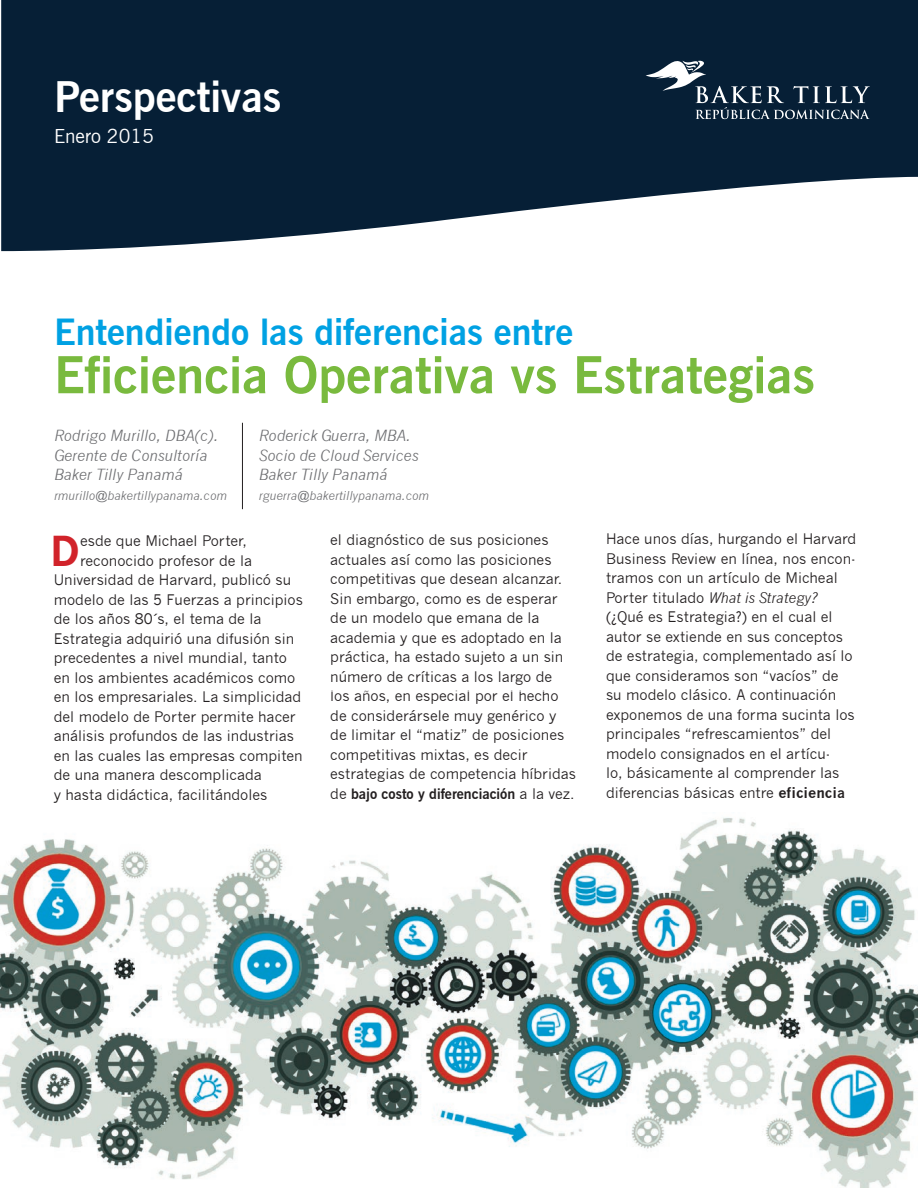
<style>
.page{position:relative;width:918px;height:1188px;background:#fff}
.page>*{position:absolute;margin:0;border:0;box-sizing:border-box;transform-origin:0 0}
.t1{font:700 51px "News Gothic BT";color:#79ba3e}
.t2{font:700 42px "News Gothic BT";color:#fff}
.t3{font:700 40.35px "News Gothic";color:#d1232a}
.t4{font:700 36px "News Gothic BT";color:#00a1e3}
.t5{font:19.5px "News Gothic BT";color:#fff}
.t6{font:italic 15px "News Gothic";color:#6c6d70}
.t7{font:14.25px/19.5px "News Gothic";color:#231f20}
.t8{font:italic 12px "News Gothic";color:#6c6d70}
.s1{font-family:"News Gothic BT";font-weight:700}
.s2{font-style:italic}
.s3{font-weight:700}
</style>
<div class="page">
<svg style="left:1px;top:0;width:917px;height:251px;background:#2a3f53"></svg>
<svg style="left:646px;top:59px;width:224px;height:60px;background:#2a3f53"></svg>
<hr style="left:242px;top:423px;width:1px;height:86px;background:#231f20">
<img style="left:0;top:817px;width:918px;height:371px">
<p class="t2" style="left:54px;top:72px;width:229px">Perspectivas</p>
<p class="t5" style="left:54px;top:124px;width:101px">Enero 2015</p>
<p class="t4" style="left:54px;top:311px;width:521px">Entendiendo las diferencias entre</p>
<p class="t1" style="left:54px;top:344px;width:762px">Eficiencia Operativa vs Estrategias</p>
<p class="t6" style="left:54px;top:427px;width:166px">Rodrigo Murillo, DBA(c).</p>
<p class="t6" style="left:54px;top:447px;width:155px">Gerente de Consultoría</p>
<p class="t6" style="left:54px;top:466px;width:130px">Baker Tilly Panamá</p>
<p class="t8" style="left:54px;top:488px;width:175px">rmurillo@bakertillypanama.com</p>
<p class="t6" style="left:259px;top:427px;width:154px">Roderick Guerra, MBA.</p>
<p class="t6" style="left:259px;top:447px;width:162px">Socio de Cloud Services</p>
<p class="t6" style="left:259px;top:466px;width:130px">Baker Tilly Panamá</p>
<p class="t8" style="left:259px;top:488px;width:172px">rguerra@bakertillypanama.com</p>
<p class="t3" style="left:50px;top:526px;width:31px">D</p>
<p class="t7" style="left:80px;top:532px;width:168px">esde que Michael Porter,</p>
<p class="t7" style="left:80px;top:551px;width:174px">reconocido profesor de la</p>
<p class="t7" style="left:54px;top:571px;width:239px">Universidad de Harvard, publicó su</p>
<p class="t7" style="left:54px;top:590px;width:251px">modelo de las 5 Fuerzas a principios</p>
<p class="t7" style="left:54px;top:610px;width:209px">de los años 80´s, el tema de la</p>
<p class="t7" style="left:54px;top:629px;width:242px">Estrategia adquirió una difusión sin</p>
<p class="t7" style="left:54px;top:649px;width:235px">precedentes a nivel mundial, tanto</p>
<p class="t7" style="left:54px;top:668px;width:243px">en los ambientes académicos como</p>
<p class="t7" style="left:54px;top:688px;width:249px">en los empresariales. La simplicidad</p>
<p class="t7" style="left:54px;top:707px;width:243px">del modelo de Porter permite hacer</p>
<p class="t7" style="left:54px;top:727px;width:242px">análisis profundos de las industrias</p>
<p class="t7" style="left:54px;top:746px;width:250px">en las cuales las empresas compiten</p>
<p class="t7" style="left:54px;top:766px;width:210px">de una manera descomplicada</p>
<p class="t7" style="left:54px;top:785px;width:215px">y hasta didáctica, facilitándoles</p>
<p class="t7" style="left:330px;top:530px;width:247px">el diagnóstico de sus posiciones actuales así como las posiciones competitivas que desean alcanzar.<br>Sin embargo, como es de esperar de un modelo que emana de la academia y que es adoptado en la práctica, ha estado sujeto a un sin número de críticas a los largo de<br>los años, en especial por el hecho de considerársele muy genérico y de limitar el “matiz” de posiciones competitivas mixtas, es decir estrategias de competencia híbridas de <span class="s1">bajo costo y diferenciación</span> a la vez.</p>
<p class="t7" style="left:606px;top:529px;width:252px">Hace unos días, hurgando el Harvard Business Review en línea, nos encon&shy;tramos con un artículo de Micheal Porter titulado <span class="s2">What is Strategy? </span>(¿Qué es Estrategia?) en el cual el autor se extiende en sus conceptos de estrategia, complementado así lo que consideramos son “vacíos” de su modelo clásico. A continuación exponemos de una forma sucinta los principales “refrescamientos” del modelo consignados en el artícu-<br>lo, básicamente al comprender las diferencias básicas entre <span class="s3">eficiencia</span></p>
</div>
